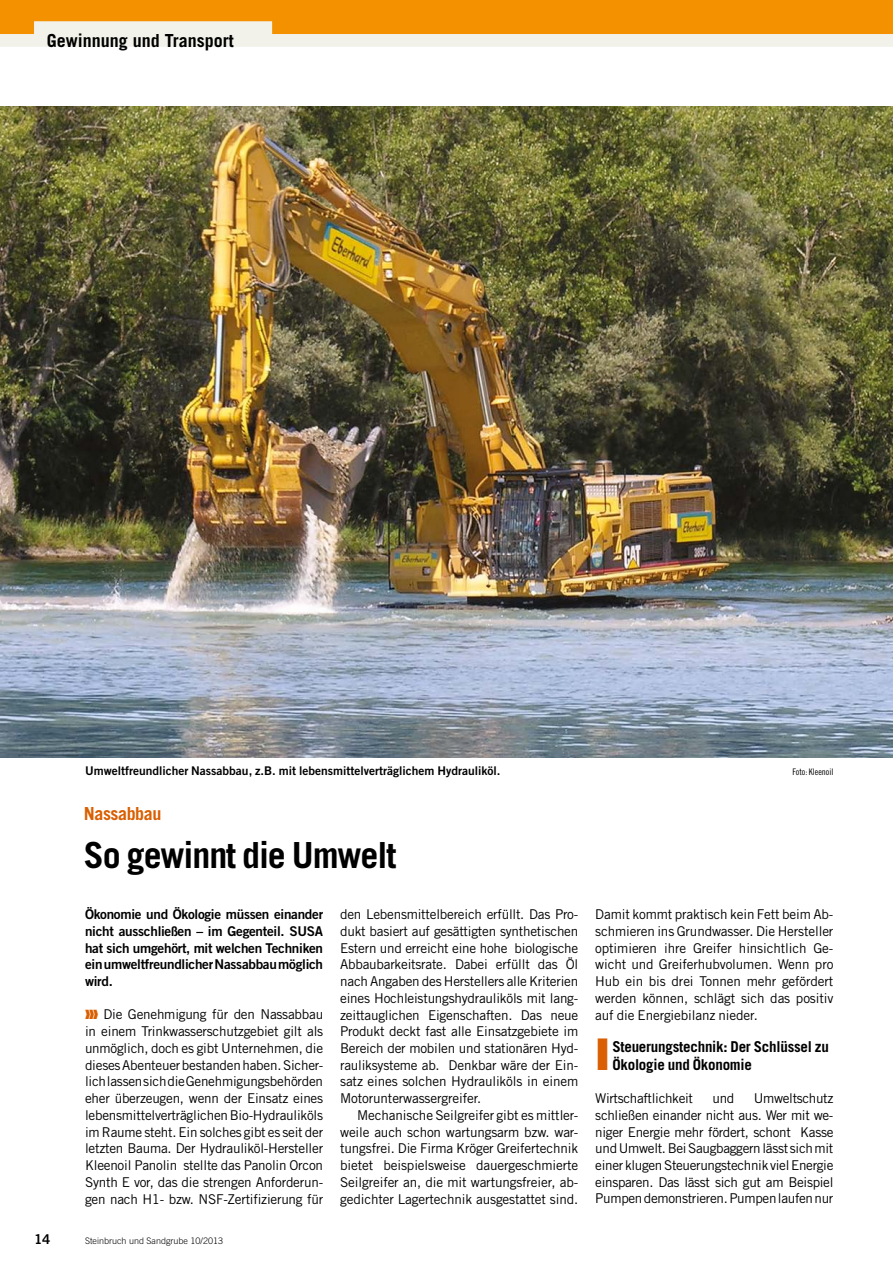
<style>
.page{position:relative;width:893px;height:1263px;background:#fff}
.page>*{position:absolute;margin:0;border:0;box-sizing:border-box;transform-origin:0 0}
.t1{font:700 36px "Trade Gothic LT Std";letter-spacing:-.03em;color:#000}
.t2{font:700 18px "Trade Gothic LT Std";color:#000}
.t3{font:700 18px "Trade Gothic LT Std";letter-spacing:-.025em;color:#da5f02}
.t4{font:700 15px/18px "Trade Gothic LT Std";letter-spacing:-.015em;color:#000}
.t5{font:13.5px/16.8px "Trade Gothic LT Std";letter-spacing:-.01em;color:#000;text-align:justify}
.t6{font:13.5px/16.8px "Trade Gothic LT Std Bd 2";letter-spacing:-.02em;color:#000;text-align:justify}
.t7{font:12px "Trade Gothic LT Std Bd 2";color:#000}
.t8{font:300 9px "Trade Gothic LT Std";color:#000}
.t9{font:9px "Trade Gothic LT Std Cn 18";color:#000}
</style>
<div class="page">
<img style="left:0;top:107px;width:893px;height:651px">
<div style="left:0;top:0;width:893px;height:34px;background:#f39100"></div>
<svg style="left:0;top:21px;width:893px;height:26px"></svg>
<h2 class="t2" style="left:47px;top:29px;width:189px">Gewinnung und Transport</h2>
<p class="t7" style="left:85px;top:764px;width:414px">Umweltfreundlicher Nassabbau, z.B. mit lebensmittelverträglichem Hydrauliköl.</p>
<p class="t9" style="left:792px;top:767px;width:43px">Foto: Kleenoil</p>
<h2 class="t3" style="left:84px;top:803px;width:79px">Nassabbau</h2>
<h1 class="t1" style="left:84px;top:833px;width:314px">So gewinnt die Umwelt</h1>
<p class="t6" style="left:85px;top:906px;width:240px">Ökonomie und Ökologie müssen einander nicht ausschließen – im Gegenteil. SUSA hat sich umgehört, mit welchen Techniken ein umweltfreundlicher Nassabbau möglich wird.</p>
<p class="t5" style="left:85px;top:1006px;width:240px;text-indent:18px">Die Genehmigung für den Nassabbau in einem Trinkwasserschutzgebiet gilt als unmöglich, doch es gibt Unternehmen, die dieses Abenteuer bestanden haben. Sicher&shy;lich lassen sich die Genehmigungsbehörden eher überzeugen, wenn der Einsatz eines lebensmittelverträglichen Bio-Hydrauliköls im Raume steht. Ein solches gibt es seit der letzten Bauma. Der Hydrauliköl-Hersteller Kleenoil Panolin stellte das Panolin Orcon Synth E vor, das die strengen Anforderun&shy;gen nach H1- bzw. NSF-Zertifizierung für</p>
<p class="t5" style="left:340px;top:906px;width:240px">den Lebensmittelbereich erfüllt. Das Pro&shy;dukt basiert auf gesättigten synthetischen Estern und erreicht eine hohe biologische Abbaubarkeitsrate. Dabei erfüllt das Öl nach Angaben des Herstellers alle Kriterien eines Hochleistungshydrauliköls mit lang&shy;zeittauglichen Eigenschaften. Das neue Produkt deckt fast alle Einsatzgebiete im Bereich der mobilen und stationären Hyd&shy;rauliksysteme ab. Denkbar wäre der Ein&shy;satz eines solchen Hydrauliköls in einem Motorunterwassergreifer.</p>
<p class="t5" style="left:340px;top:1106px;width:240px;text-indent:17px">Mechanische Seilgreifer gibt es mittler&shy;weile auch schon wartungsarm bzw. war&shy;tungsfrei. Die Firma Kröger Greifertechnik bietet beispielsweise dauergeschmierte Seilgreifer an, die mit wartungsfreier, ab&shy;gedichter Lagertechnik ausgestattet sind.</p>
<p class="t6" style="left:34px;top:1230px;width:18px">14</p>
<p class="t8" style="left:85px;top:1235px;width:140px">Steinbruch und Sandgrube 10/2013</p>
<p class="t5" style="left:595px;top:906px;width:240px">Damit kommt praktisch kein Fett beim Ab&shy;schmieren ins Grundwasser. Die Hersteller optimieren ihre Greifer hinsichtlich Ge&shy;wicht und Greiferhubvolumen. Wenn pro Hub ein bis drei Tonnen mehr gefördert werden können, schlägt sich das positiv auf die Energiebilanz nieder.</p>
<p class="t4" style="left:612px;top:1038px;width:218px">Steuerungstechnik: Der Schlüssel zu<br>Ökologie und Ökonomie</p>
<p class="t5" style="left:595px;top:1090px;width:99px">Wirtschaftlichkeit</p>
<p class="t5" style="left:712px;top:1090px;width:23px">und</p>
<p class="t5" style="left:595px;top:1090px;width:240px;text-indent:158px">Umweltschutz schließen einander nicht aus. Wer mit we&shy;niger Energie mehr fördert, schont Kasse und Umwelt. Bei Saugbaggern lässt sich mit einer klugen Steuerungstechnik viel Energie einsparen. Das lässt sich gut am Beispiel Pumpen demonstrieren. Pumpen laufen nur</p>
</div>
